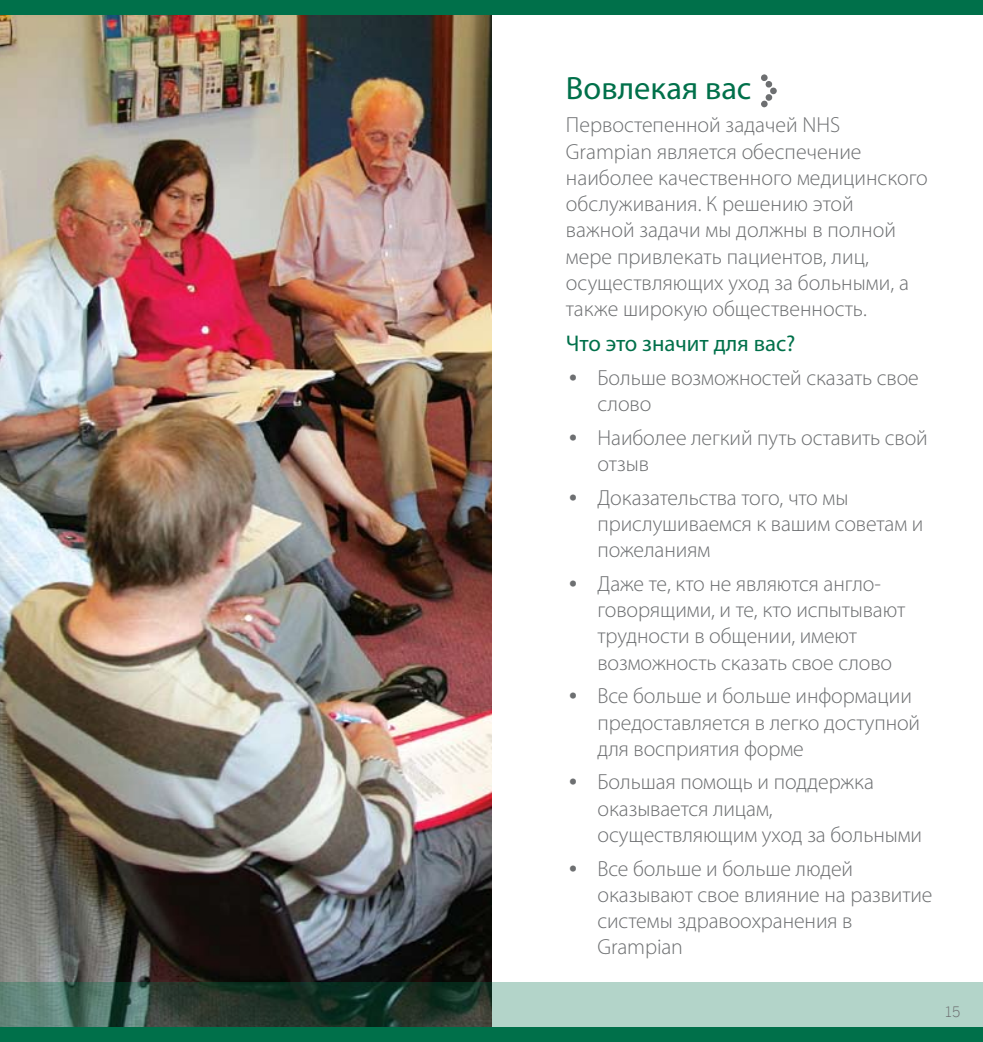
<style>
.page{position:relative;width:983px;height:1042px;background:#fff}
.page>*{position:absolute;margin:0;border:0;box-sizing:border-box;transform-origin:0 0}
.t1{font:32.38px "Myriad Pro";color:#00704a}
.t2{font:22.75px "Myriad Pro";color:#00704a}
.t3{font:300 21.88px/26.2px "Myriad Pro";letter-spacing:-.005em;color:#6d6f71}
.t4{font:100 15.75px "News Gothic Com";color:#6d6f71}
.s1{font-family:"Praxis EF"}
</style>
<div class="page">
<img style="left:0;top:15px;width:491px;height:967px">
<div style="left:0;top:0;width:982px;height:15px;background:#00704a"></div>
<svg style="left:0;top:982px;width:982px;height:60px;background:#548674"></svg>
<svg style="left:761px;top:74px;width:15px;height:33px"></svg>
<h1 class="t1" style="left:566px;top:68px;width:187px">Вовлекая вас</h1>
<p class="t3" style="left:566px;top:112px;width:363px">Первостепенной задачей NHS<br>Grampian является обеспечение наиболее качественного медицинского обслуживания. К решению этой важной задачи мы должны в полной мере привлекать пациентов, лиц, осуществляющих уход за больными, а также широкую общественность.</p>
<p class="t2" style="left:566px;top:329px;width:231px">Что это значит для вас?</p>
<p class="t3" style="left:597px;top:364px;width:323px;text-indent:-32px"><span class="s1">•</span> Больше возможностей сказать свое слово</p>
<p class="t3" style="left:597px;top:424px;width:332px;text-indent:-32px"><span class="s1">•</span> Наиболее легкий путь оставить свой отзыв</p>
<p class="t3" style="left:597px;top:484px;width:327px;text-indent:-32px"><span class="s1">•</span> Доказательства того, что мы прислушиваемся к вашим советам и пожеланиям</p>
<p class="t3" style="left:597px;top:570px;width:309px;text-indent:-32px"><span class="s1">•</span> Даже те, кто не являются англо&shy;говорящими, и те, кто испытывают трудности в общении, имеют возможность сказать свое слово</p>
<p class="t3" style="left:597px;top:682px;width:324px;text-indent:-32px"><span class="s1">•</span> Все больше и больше информации предоставляется в легко доступной для восприятия форме</p>
<p class="t3" style="left:597px;top:769px;width:326px;text-indent:-32px"><span class="s1">•</span> Большая помощь и поддержка оказывается лицам, осуществляющим уход за больными</p>
<p class="t3" style="left:597px;top:855px;width:336px;text-indent:-32px"><span class="s1">•</span> Все больше и больше людей оказывают свое влияние на развитие системы здравоохранения в<br>Grampian</p>
<p class="t4" style="left:943px;top:1003px;width:18px">15</p>
</div>
